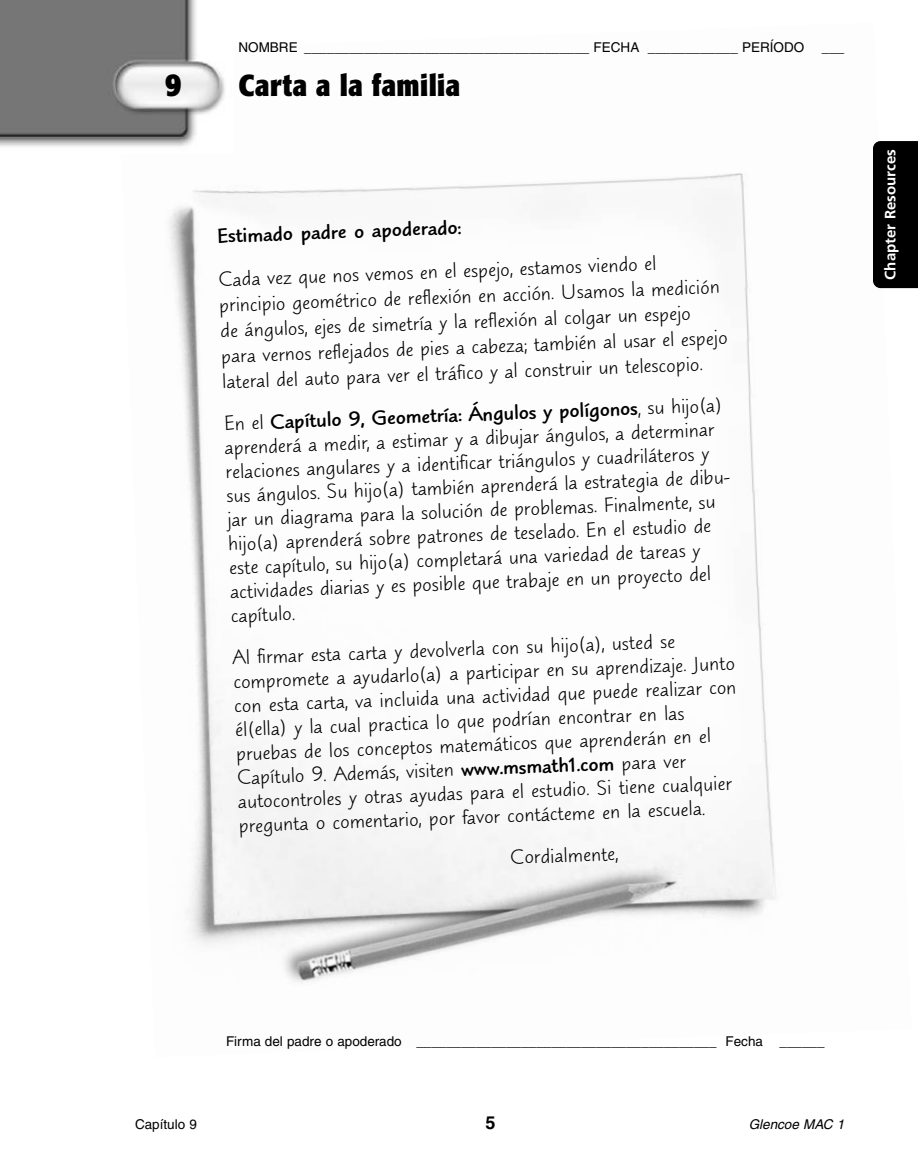
<style>
.page{position:relative;width:918px;height:1175px;background:#fff}
.page>*{position:absolute;margin:0;border:0;box-sizing:border-box;transform-origin:0 0}
.t1{font:700 condensed 33px "Formata";color:#000}
.t2{font:700 condensed 30px "Formata";letter-spacing:.015em;color:#000}
.t3{font:21px/24px "Blueprint";color:#000}
.t4{font:700 21px "Blueprint";color:#000}
.t5{font:700 18px "Helvetica";color:#000}
.t6{font:700 15px "Frutiger";color:#fff}
.t7{font:13.5px "Helvetica";color:#000}
.t8{font:italic 13.5px "Helvetica";color:#000}
.s1{font-weight:700}
</style>
<div class="page">
<img style="left:169px;top:173px;width:743px;height:810px">
<img style="left:0;top:0;width:225px;height:147px">
<div style="left:873px;top:141px;width:45px;height:147px;background:#000"></div>
<p class="t7" style="left:238px;top:42px;width:567px">NOMBRE ______________________________________ FECHA ____________ PERÍODO</p>
<h1 class="t1" style="left:165px;top:71px;width:18px">9</h1>
<h2 class="t2" style="left:238px;top:73px;width:223px">Carta a la familia</h2>
<p class="t7" style="left:822px;top:42px;width:24px">___</p>
<p class="t4" style="left:217px;top:227px;width:246px;rotate:-2deg">Estimado padre o apoderado:</p>
<p class="t3" style="left:218px;top:268px;width:508px;line-height:25.5px;rotate:-2deg">Cada vez que nos vemos en el espejo, estamos viendo el principio geométrico de reflexión en acción. Usamos la medición de ángulos, ejes de simetría y la reflexión al colgar un espejo para vernos reflejados de pies a cabeza; también al usar el espejo lateral del auto para ver el tráfico y al construir un telescopio.</p>
<p class="t3" style="left:223px;top:413px;width:506px;rotate:-2deg">En el <span class="s1">Capítulo 9, Geometría: Ángulos y polígonos</span>, su hijo(a) aprenderá a medir, a estimar y a dibujar ángulos, a determinar relaciones angulares y a identificar triángulos y cuadriláteros y sus ángulos. Su hijo(a) también aprenderá la estrategia de dibu&shy;jar un diagrama para la solución de problemas. Finalmente, su hijo(a) aprenderá sobre patrones de teselado. En el estudio de este capítulo, su hijo(a) completará una variedad de tareas y actividades diarias y es posible que trabaje en un proyecto del capítulo.</p>
<p class="t3" style="left:232px;top:647px;width:504px;rotate:-2deg">Al firmar esta carta y devolverla con su hijo(a), usted se compromete a ayudarlo(a) a participar en su aprendizaje. Junto con esta carta, va incluida una actividad que puede realizar con él(ella) y la cual practica lo que podrían encontrar en las pruebas de los conceptos matemáticos que aprenderán en el Capítulo 9. Además, visiten <span class="s1">www.msmath1.com</span> para ver autocontroles y otras ayudas para el estudio. Si tiene cualquier pregunta o comentario, por favor contácteme en la escuela.</p>
<p class="t3" style="left:510px;top:847px;width:110px;rotate:-2deg">Cordialmente,</p>
<p class="t6" style="left:884px;top:280px;width:132px;rotate:-90deg">Chapter Resources</p>
<p class="t7" style="left:226px;top:1036px;width:600px">Firma del padre o apoderado ________________________________________ Fecha ______</p>
<p class="t7" style="left:135px;top:1119px;width:63px">Capítulo 9</p>
<p class="t5" style="left:485px;top:1116px;width:12px">5</p>
<p class="t8" style="left:749px;top:1119px;width:97px">Glencoe MAC 1</p>
</div>
